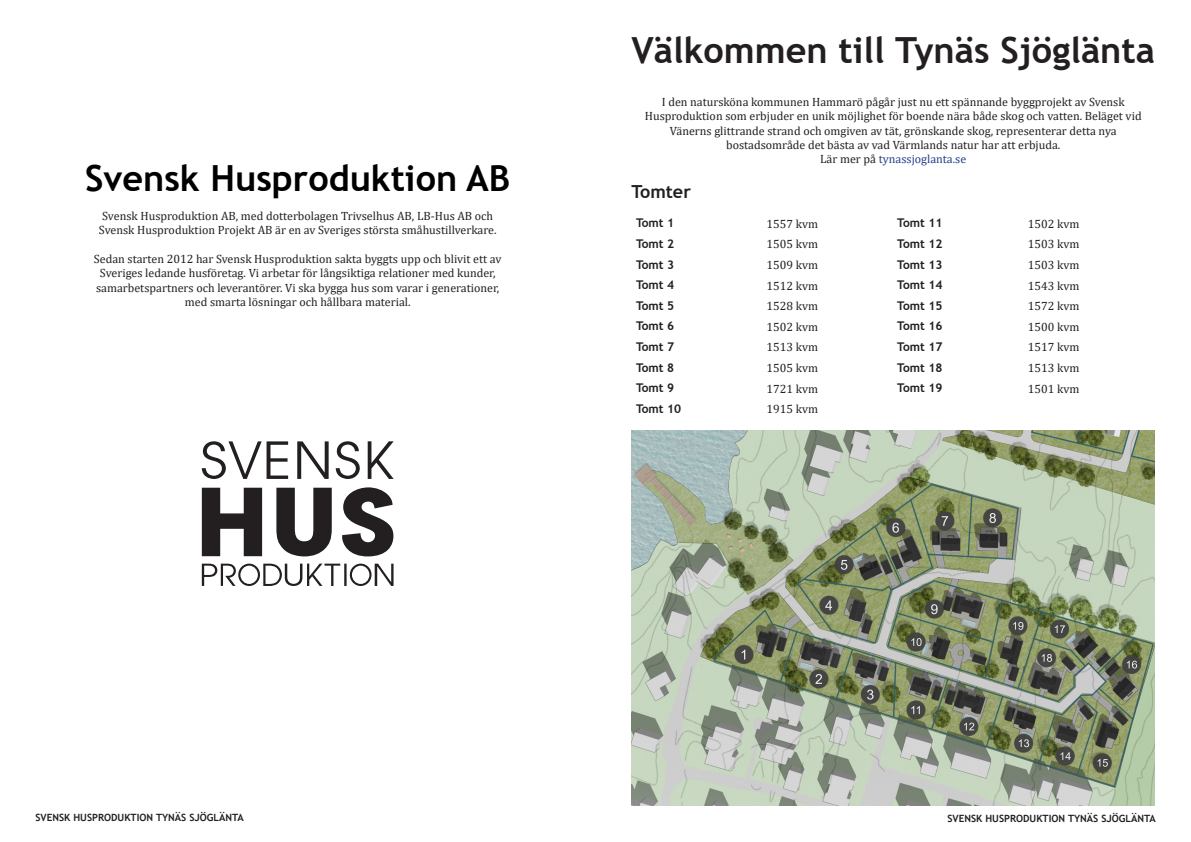
<style>
.page{position:relative;width:1191px;height:842px;background:#fff}
.page>*{position:absolute;margin:0;border:0;box-sizing:border-box;transform-origin:0 0}
.t1{font:700 36px "Trebuchet MS";color:#231f20}
.t2{font:700 36px "Trebuchet MS";color:#000}
.t3{font:700 18px "Trebuchet MS";color:#231f20}
.t4{font:12px/14.4px "Cambria";color:#231f20;text-align:center}
.t5{font:700 12px "Trebuchet MS";color:#231f20}
.t6{font:12px "Cambria";color:#253f8e}
.t7{font:700 10px "Trebuchet MS";color:#231f20}
.s1{color:#231f20}
</style>
<div class="page">
<svg style="left:297px;top:441px;width:32px;height:38px"></svg>
<svg style="left:336px;top:441px;width:24px;height:38px"></svg>
<svg style="left:202px;top:441px;width:86px;height:38px"></svg>
<svg style="left:368px;top:441px;width:26px;height:38px"></svg>
<svg style="left:202px;top:488px;width:60px;height:68px"></svg>
<svg style="left:276px;top:488px;width:56px;height:68px"></svg>
<svg style="left:342px;top:487px;width:51px;height:70px"></svg>
<svg style="left:202px;top:564px;width:191px;height:22px"></svg>
<img style="left:631px;top:431px;width:524px;height:375px">
<p class="t2" style="left:85px;top:156px;width:427px">Svensk Husproduktion AB</p>
<p class="t4" style="left:99px;top:208px;width:399px;text-align:left">Svensk Husproduktion AB, med dotterbolagen Trivselhus AB, LB-Hus AB och<br>Svensk Husproduktion Projekt AB är en av Sveriges största småhustillverkare.</p>
<p class="t4" style="left:94px;top:252px;width:409px">Sedan starten 2012 har Svensk Husproduktion sakta byggts upp och blivit ett av<br>Sveriges ledande husföretag. Vi arbetar för långsiktiga relationer med kunder,</p>
<p class="t4" style="left:96px;top:280px;width:405px">samarbetspartners och leverantörer. Vi ska bygga hus som varar i generationer, med smarta lösningar och hållbara material.</p>
<p class="t1" style="left:631px;top:27px;width:525px">Välkommen till Tynäs Sjöglänta</p>
<p class="t4" style="left:662px;top:94px;width:464px">I den natursköna kommunen Hammarö pågår just nu ett spännande byggprojekt av Svensk</p>
<p class="t4" style="left:645px;top:109px;width:498px">Husproduktion som erbjuder en unik möjlighet för boende nära både skog och vatten. Beläget vid</p>
<p class="t4" style="left:669px;top:123px;width:448px">Vänerns glittrande strand och omgiven av tät, grönskande skog, representerar detta nya</p>
<p class="t4" style="left:726px;top:138px;width:336px">bostadsområde det bästa av vad Värmlands natur har att erbjuda.</p>
<p class="t6" style="left:820px;top:152px;width:148px"><span class="s1">Lär mer på</span> tynassjoglanta.se</p>
<p class="t3" style="left:631px;top:181px;width:61px">Tomter</p>
<p class="t5" style="left:636px;top:216px;width:40px">Tomt 1</p>
<p class="t4" style="left:766px;top:217px;width:53px">1557 kvm</p>
<p class="t5" style="left:897px;top:216px;width:47px">Tomt 11</p>
<p class="t4" style="left:1027px;top:217px;width:53px">1502 kvm</p>
<p class="t5" style="left:636px;top:236px;width:40px">Tomt 2</p>
<p class="t4" style="left:766px;top:237px;width:53px">1505 kvm</p>
<p class="t5" style="left:897px;top:236px;width:47px">Tomt 12</p>
<p class="t4" style="left:1027px;top:237px;width:53px">1503 kvm</p>
<p class="t5" style="left:636px;top:257px;width:40px">Tomt 3</p>
<p class="t4" style="left:766px;top:258px;width:53px">1509 kvm</p>
<p class="t5" style="left:897px;top:257px;width:47px">Tomt 13</p>
<p class="t4" style="left:1027px;top:258px;width:53px">1503 kvm</p>
<p class="t5" style="left:636px;top:277px;width:40px">Tomt 4</p>
<p class="t4" style="left:766px;top:278px;width:53px">1512 kvm</p>
<p class="t5" style="left:897px;top:277px;width:47px">Tomt 14</p>
<p class="t4" style="left:1027px;top:278px;width:53px">1543 kvm</p>
<p class="t5" style="left:636px;top:298px;width:40px">Tomt 5</p>
<p class="t4" style="left:766px;top:299px;width:53px">1528 kvm</p>
<p class="t5" style="left:897px;top:298px;width:47px">Tomt 15</p>
<p class="t4" style="left:1027px;top:299px;width:53px">1572 kvm</p>
<p class="t5" style="left:636px;top:319px;width:40px">Tomt 6</p>
<p class="t4" style="left:766px;top:319px;width:53px">1502 kvm</p>
<p class="t5" style="left:897px;top:319px;width:47px">Tomt 16</p>
<p class="t4" style="left:1027px;top:319px;width:53px">1500 kvm</p>
<p class="t5" style="left:636px;top:339px;width:40px">Tomt 7</p>
<p class="t4" style="left:766px;top:340px;width:53px">1513 kvm</p>
<p class="t5" style="left:897px;top:339px;width:47px">Tomt 17</p>
<p class="t4" style="left:1027px;top:340px;width:53px">1517 kvm</p>
<p class="t5" style="left:636px;top:360px;width:40px">Tomt 8</p>
<p class="t4" style="left:766px;top:361px;width:53px">1505 kvm</p>
<p class="t5" style="left:897px;top:360px;width:47px">Tomt 18</p>
<p class="t4" style="left:1027px;top:361px;width:53px">1513 kvm</p>
<p class="t5" style="left:636px;top:380px;width:40px">Tomt 9</p>
<p class="t4" style="left:766px;top:381px;width:53px">1721 kvm</p>
<p class="t5" style="left:897px;top:380px;width:47px">Tomt 19</p>
<p class="t4" style="left:1027px;top:381px;width:53px">1501 kvm</p>
<p class="t5" style="left:636px;top:401px;width:47px">Tomt 10</p>
<p class="t4" style="left:766px;top:402px;width:53px">1915 kvm</p>
<p class="t7" style="left:35px;top:811px;width:210px">SVENSK HUSPRODUKTION TYNÄS SJÖGLÄNTA</p>
<p class="t7" style="left:947px;top:812px;width:210px">SVENSK HUSPRODUKTION TYNÄS SJÖGLÄNTA</p>
</div>
